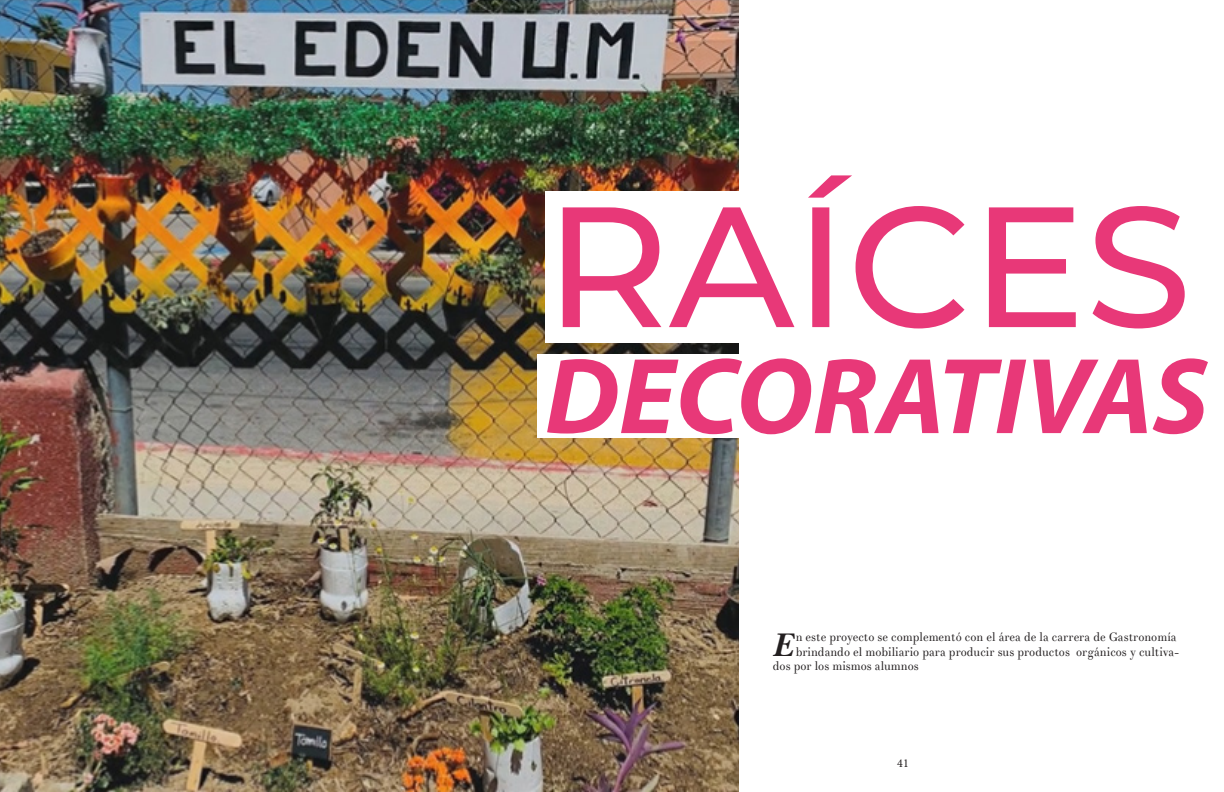
<style>
.page{position:relative;width:1224px;height:792px;background:#fff}
.page>*{position:absolute;margin:0;border:0;box-sizing:border-box;transform-origin:0 0}
.t1{font:500 171px "Montserrat";color:#e83878}
.t2{font:italic 700 109px "Myriad Pro";color:#e83878}
.t3{font:italic 700 33.5px "Baskerville BT";color:#231f20}
.t4{font:12px "Theano Didot";color:#231f20}
.t5{font:12px "Minion Pro";color:#231f20}
</style>
<div class="page">
<img style="left:0;top:0;width:738px;height:792px">
<div style="left:545px;top:191px;width:643px;height:151px;background:#fff"></div>
<div style="left:538px;top:354px;width:677px;height:84px;background:#fff"></div>
<p class="t1" style="left:545px;top:147px;width:648px">RAÍCES</p>
<p class="t2" style="left:545px;top:326px;width:665px">DECORATIVAS</p>
<p class="t3" style="left:774px;top:624px;width:23px">E</p>
<p class="t4" style="left:796px;top:630px;width:383px">n este proyecto se complementó con el área de la carrera de Gastronomía</p>
<p class="t4" style="left:796px;top:644px;width:385px">brindando el mobiliario para producir sus productos orgánicos y cultiva-</p>
<p class="t4" style="left:773px;top:659px;width:147px">dos por los mismos alumnos</p>
<p class="t5" style="left:897px;top:755px;width:13px">41</p>
</div>
